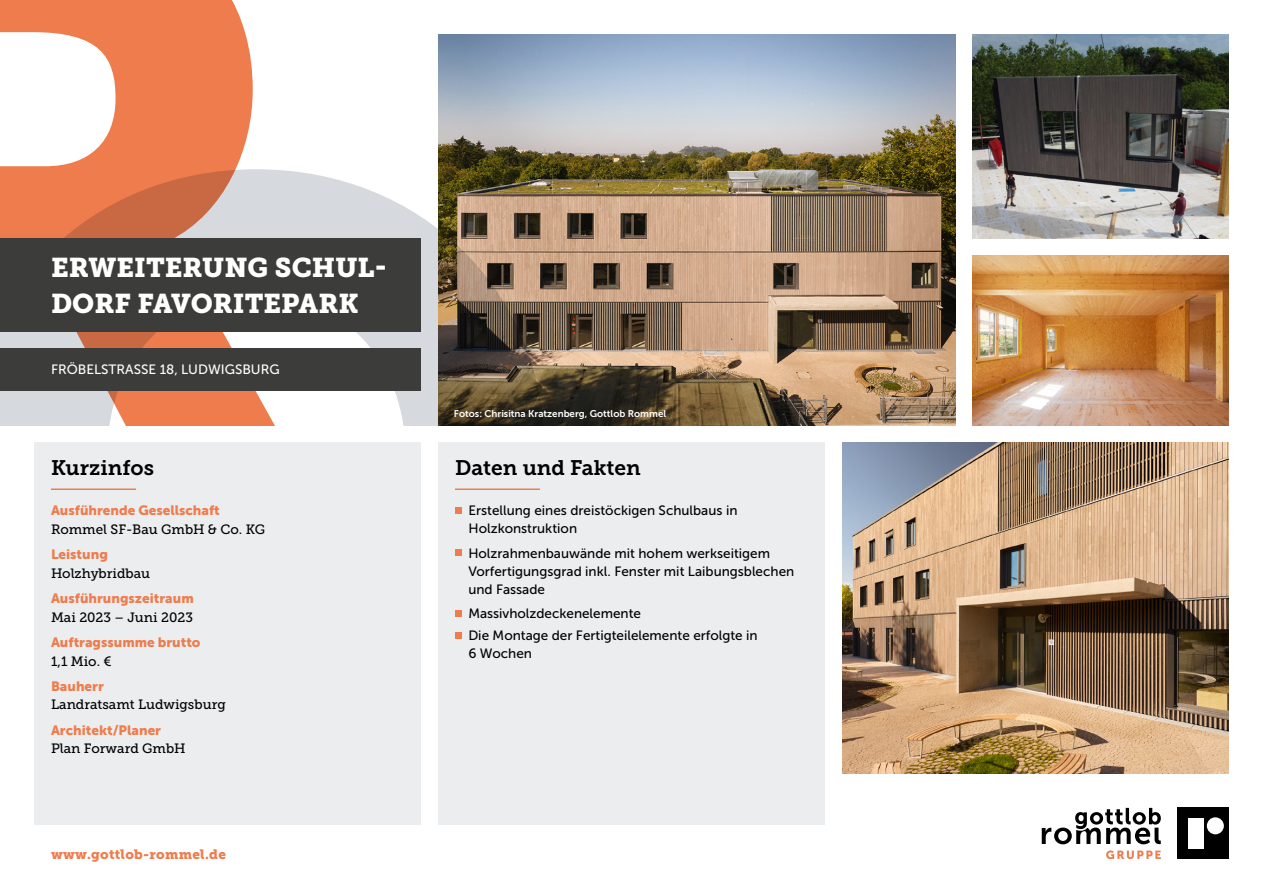
<style>
.page{position:relative;width:1263px;height:893px;background:#fff}
.page>*{position:absolute;margin:0;border:0;box-sizing:border-box;transform-origin:0 0}
.t1{font:27px/36px "Museo Slab 900";color:#fff}
.t2{font:21px "Museo Slab 700";color:#000}
.t3{font:13.5px/18px "Museo Sans 500";color:#000}
.t4{font:13.5px "Museo Slab 500";color:#000}
.t5{font:13.5px "Museo Sans 900";color:#ef7c4d}
.t6{font:13.5px "Museo Sans 500";color:#fff}
.t7{font:13.5px "Museo Slab 900";letter-spacing:.02em;color:#ef7c4d}
.t8{font:9.75px "Museo Sans 700";color:#fff}
</style>
<div class="page">
<svg style="left:1042px;top:808px;width:119px;height:36px"></svg>
<svg style="left:1106px;top:850px;width:55px;height:9px"></svg>
<div style="left:1178px;top:808px;width:51px;height:51px;background:#000"></div>
<div style="left:1207px;top:817px;width:17px;height:17px;background:#fff;border-radius:50%"></div>
<div style="left:1188px;top:818px;width:15px;height:31px;background:#fff"></div>
<img style="left:438px;top:34px;width:517px;height:392px">
<img style="left:972px;top:255px;width:257px;height:171px">
<div style="left:438px;top:442px;width:387px;height:383px;background:#ebedef"></div>
<hr style="left:455px;top:488px;width:85px;height:2px;background:#ef7c4d">
<div style="left:455px;top:507px;width:6px;height:7px;background:#ef7c4d"></div>
<svg style="left:455px;top:550px;width:6px;height:6px"></svg>
<svg style="left:455px;top:610px;width:6px;height:6px"></svg>
<div style="left:455px;top:632px;width:6px;height:7px;background:#ef7c4d"></div>
<img style="left:842px;top:442px;width:387px;height:332px">
<div style="left:34px;top:442px;width:387px;height:383px;background:#ebedef"></div>
<hr style="left:51px;top:488px;width:85px;height:2px;background:#ef7c4d">
<svg style="left:298px;top:169px;width:247px;height:257px"></svg>
<svg style="left:0;top:0;width:298px;height:426px;fill:#ef7c4d"></svg>
<div style="left:0;top:238px;width:421px;height:94px;background:#3c3c3b"></div>
<div style="left:0;top:349px;width:421px;height:42px;background:#3c3c3b"></div>
<img style="left:972px;top:34px;width:257px;height:204px">
<h1 class="t1" style="left:51px;top:250px;width:337px">ERWEITERUNG SCHUL-<br>DORF FAVORITEPARK</h1>
<p class="t6" style="left:51px;top:362px;width:230px">FRÖBELSTRASSE 18, LUDWIGSBURG</p>
<h2 class="t2" style="left:51px;top:456px;width:105px">Kurzinfos</h2>
<p class="t5" style="left:51px;top:503px;width:170px">Ausführende Gesellschaft</p>
<p class="t4" style="left:51px;top:522px;width:215px">Rommel SF-Bau GmbH &amp; Co. KG</p>
<p class="t5" style="left:51px;top:547px;width:58px">Leistung</p>
<p class="t4" style="left:51px;top:566px;width:101px">Holzhybridbau</p>
<p class="t5" style="left:51px;top:590px;width:144px">Ausführungszeitraum</p>
<p class="t4" style="left:51px;top:609px;width:144px">Mai 2023 – Juni 2023</p>
<p class="t5" style="left:51px;top:634px;width:151px">Auftragssumme brutto</p>
<p class="t4" style="left:51px;top:653px;width:62px">1,1 Mio. €</p>
<p class="t5" style="left:51px;top:678px;width:54px">Bauherr</p>
<p class="t4" style="left:51px;top:697px;width:176px">Landratsamt Ludwigsburg</p>
<p class="t5" style="left:51px;top:722px;width:112px">Architekt/Planer</p>
<p class="t4" style="left:51px;top:741px;width:136px">Plan Forward GmbH</p>
<p class="t7" style="left:51px;top:846px;width:176px">www.gottlob-rommel.de</p>
<p class="t8" style="left:454px;top:408px;width:214px">Fotos: Chrisitna Kratzenberg, Gottlob Rommel</p>
<h2 class="t2" style="left:455px;top:456px;width:187px">Daten und Fakten</h2>
<p class="t3" style="left:468px;top:501px;width:271px">Erstellung eines dreistöckigen Schulbaus in<br>Holzkonstruktion</p>
<p class="t3" style="left:468px;top:544px;width:327px">Holzrahmenbauwände mit hohem werkseitigem<br>Vorfertigungsgrad inkl. Fenster mit Laibungsblechen und Fassade</p>
<p class="t3" style="left:468px;top:602px;width:291px;line-height:22.2px">Massivholzdeckenelemente<br>Die Montage der Fertigteilelemente erfolgte in</p>
<p class="t3" style="left:468px;top:644px;width:65px">6 Wochen</p>
</div>
